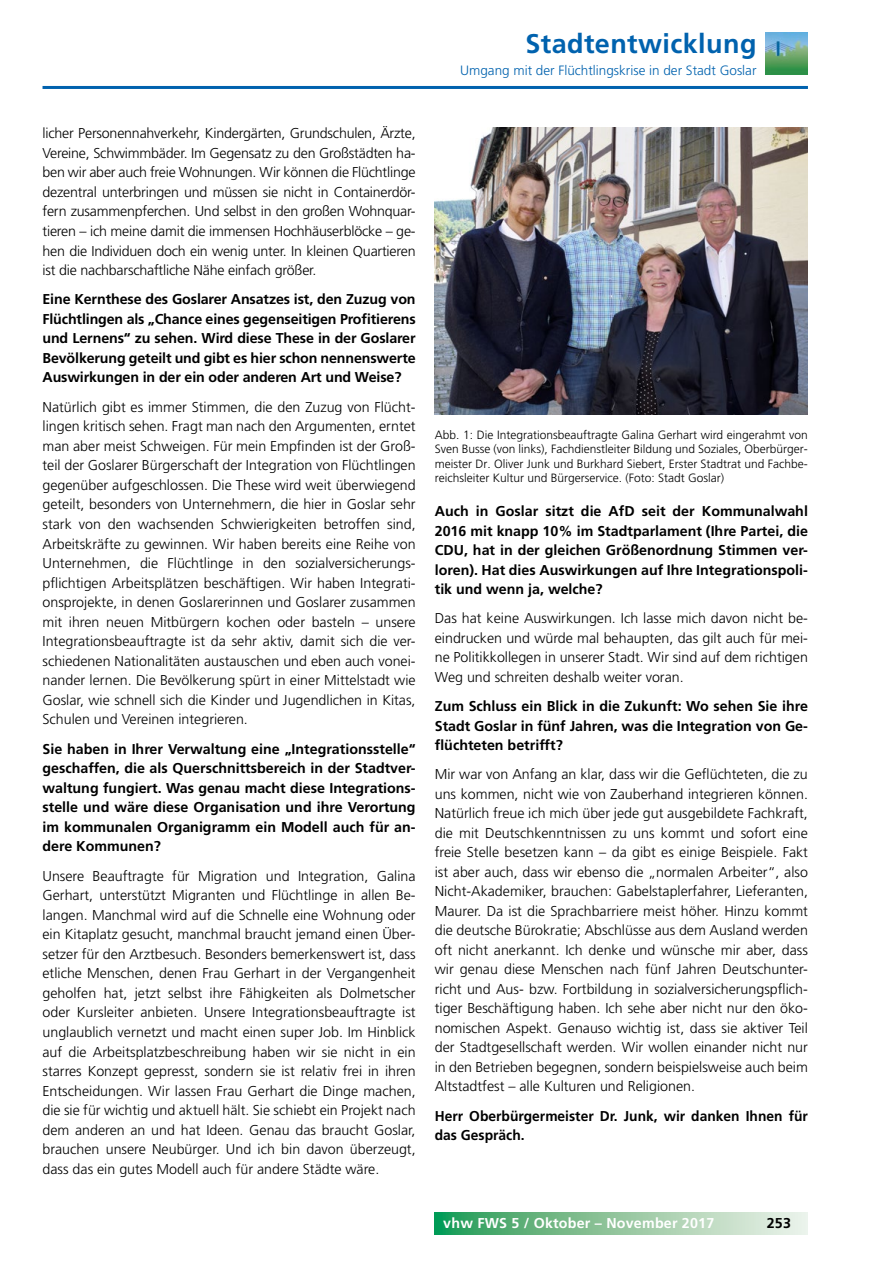
<style>
.page{position:relative;width:893px;height:1263px;background:#fff}
.page>*{position:absolute;margin:0;border:0;box-sizing:border-box;transform-origin:0 0}
.t1{font:700 27px "Frutiger LT";letter-spacing:.015em;color:#0062ae}
.t2{font:300 14.25px/19.5px "Frutiger LT";color:#000;text-align:justify}
.t3{font:700 14.25px/19.5px "Frutiger LT";color:#000;text-align:justify}
.t4{font:700 14.25px "Frutiger LT";letter-spacing:.015em;color:#fff}
.t5{font:300 13.5px "Frutiger LT";color:#0062ae}
.t6{font:300 12px/14.4px "Frutiger CE";color:#000;text-align:justify}
</style>
<div class="page">
<hr style="left:43px;top:86px;width:765px;height:3px;background:#0062ae">
<svg style="left:435px;top:1213px;width:373px;height:21px;background:#8ec69f"></svg>
<img style="left:766px;top:32px;width:42px;height:43px">
<img style="left:435px;top:128px;width:373px;height:287px">
<h1 class="t1" style="left:525px;top:28px;width:233px">Stadtentwicklung</h1>
<p class="t5" style="left:460px;top:62px;width:298px">Umgang mit der Flüchtlingskrise in der Stadt Goslar</p>
<p class="t2" style="left:43px;top:124px;width:375px">licher Personennahverkehr, Kindergärten, Grundschulen, Ärzte, Vereine, Schwimmbäder. Im Gegensatz zu den Großstädten ha&shy;ben wir aber auch freie Wohnungen. Wir können die Flüchtlinge dezentral unterbringen und müssen sie nicht in Containerdör&shy;fern zusammenpferchen. Und selbst in den großen Wohnquar&shy;tieren – ich meine damit die immensen Hochhäuserblöcke – ge&shy;hen die Individuen doch ein wenig unter. In kleinen Quartieren ist die nachbarschaftliche Nähe einfach größer.</p>
<p class="t3" style="left:43px;top:290px;width:375px">Eine Kernthese des Goslarer Ansatzes ist, den Zuzug von Flüchtlingen als „Chance eines gegenseitigen Profitierens und Lernens“ zu sehen. Wird diese These in der Goslarer Bevölkerung geteilt und gibt es hier schon nennenswerte Auswirkungen in der ein oder anderen Art und Weise?</p>
<p class="t2" style="left:43px;top:397px;width:375px">Natürlich gibt es immer Stimmen, die den Zuzug von Flücht&shy;lingen kritisch sehen. Fragt man nach den Argumenten, erntet man aber meist Schweigen. Für mein Empfinden ist der Groß&shy;teil der Goslarer Bürgerschaft der Integration von Flüchtlingen gegenüber aufgeschlossen. Die These wird weit überwiegend geteilt, besonders von Unternehmern, die hier in Goslar sehr stark von den wachsenden Schwierigkeiten betroffen sind, Arbeitskräfte zu gewinnen. Wir haben bereits eine Reihe von Unternehmen, die Flüchtlinge in den sozialversicherungs&shy;pflichtigen Arbeitsplätzen beschäftigen. Wir haben Integrati&shy;onsprojekte, in denen Goslarerinnen und Goslarer zusammen mit ihren neuen Mitbürgern kochen oder basteln – unsere Integrationsbeauftragte ist da sehr aktiv, damit sich die ver&shy;schiedenen Nationalitäten austauschen und eben auch vonei&shy;nander lernen. Die Bevölkerung spürt in einer Mittelstadt wie Goslar, wie schnell sich die Kinder und Jugendlichen in Kitas, Schulen und Vereinen integrieren.</p>
<p class="t3" style="left:43px;top:739px;width:375px">Sie haben in Ihrer Verwaltung eine „Integrationsstelle“ geschaffen, die als Querschnittsbereich in der Stadtver&shy;waltung fungiert. Was genau macht diese Integrations&shy;stelle und wäre diese Organisation und ihre Verortung im kommunalen Organigramm ein Modell auch für an&shy;dere Kommunen?</p>
<p class="t2" style="left:43px;top:866px;width:375px">Unsere Beauftragte für Migration und Integration, Galina Gerhart, unterstützt Migranten und Flüchtlinge in allen Be&shy;langen. Manchmal wird auf die Schnelle eine Wohnung oder ein Kitaplatz gesucht, manchmal braucht jemand einen Über&shy;setzer für den Arztbesuch. Besonders bemerkenswert ist, dass etliche Menschen, denen Frau Gerhart in der Vergangenheit geholfen hat, jetzt selbst ihre Fähigkeiten als Dolmetscher oder Kursleiter anbieten. Unsere Integrationsbeauftragte ist unglaublich vernetzt und macht einen super Job. Im Hinblick auf die Arbeitsplatzbeschreibung haben wir sie nicht in ein starres Konzept gepresst, sondern sie ist relativ frei in ihren Entscheidungen. Wir lassen Frau Gerhart die Dinge machen, die sie für wichtig und aktuell hält. Sie schiebt ein Projekt nach dem anderen an und hat Ideen. Genau das braucht Goslar, brauchen unsere Neubürger. Und ich bin davon überzeugt, dass das ein gutes Modell auch für andere Städte wäre.</p>
<p class="t6" style="left:435px;top:427px;width:375px">Abb. 1: Die Integrationsbeauftragte Galina Gerhart wird eingerahmt von Sven Busse (von links), Fachdienstleiter Bildung und Soziales, Oberbürger&shy;meister Dr. Oliver Junk und Burkhard Siebert, Erster Stadtrat und Fachbe&shy;reichsleiter Kultur und Bürgerservice. (Foto: Stadt Goslar)</p>
<p class="t3" style="left:435px;top:501px;width:375px">Auch in Goslar sitzt die AfD seit der Kommunalwahl 2016 mit knapp 10% im Stadtparlament (Ihre Partei, die CDU, hat in der gleichen Größenordnung Stimmen ver&shy;loren). Hat dies Auswirkungen auf Ihre Integrationspoli&shy;tik und wenn ja, welche?</p>
<p class="t2" style="left:435px;top:609px;width:375px">Das hat keine Auswirkungen. Ich lasse mich davon nicht be&shy;eindrucken und würde mal behaupten, das gilt auch für mei&shy;ne Politikkollegen in unserer Stadt. Wir sind auf dem richtigen Weg und schreiten deshalb weiter voran.</p>
<p class="t3" style="left:435px;top:696px;width:375px">Zum Schluss ein Blick in die Zukunft: Wo sehen Sie ihre Stadt Goslar in fünf Jahren, was die Integration von Ge&shy;flüchteten betrifft?</p>
<p class="t2" style="left:435px;top:765px;width:375px">Mir war von Anfang an klar, dass wir die Geflüchteten, die zu uns kommen, nicht wie von Zauberhand integrieren können.<br>Natürlich freue ich mich über jede gut ausgebildete Fachkraft, die mit Deutschkenntnissen zu uns kommt und sofort eine freie Stelle besetzen kann – da gibt es einige Beispiele. Fakt ist aber auch, dass wir ebenso die „normalen Arbeiter“, also Nicht-Akademiker, brauchen: Gabelstaplerfahrer, Lieferanten, Maurer. Da ist die Sprachbarriere meist höher. Hinzu kommt die deutsche Bürokratie; Abschlüsse aus dem Ausland werden oft nicht anerkannt. Ich denke und wünsche mir aber, dass wir genau diese Menschen nach fünf Jahren Deutschunter&shy;richt und Aus- bzw. Fortbildung in sozialversicherungspflich&shy;tiger Beschäftigung haben. Ich sehe aber nicht nur den öko&shy;nomischen Aspekt. Genauso wichtig ist, dass sie aktiver Teil der Stadtgesellschaft werden. Wir wollen einander nicht nur in den Betrieben begegnen, sondern beispielsweise auch beim Altstadtfest – alle Kulturen und Religionen.</p>
<p class="t3" style="left:435px;top:1106px;width:375px">Herr Oberbürgermeister Dr. Junk, wir danken Ihnen für das Gespräch.</p>
<p class="t4" style="left:443px;top:1215px;width:272px">vhw FWS 5 / Oktober – November 2017</p>
<p class="t3" style="left:767px;top:1213px;width:26px">253</p>
</div>
